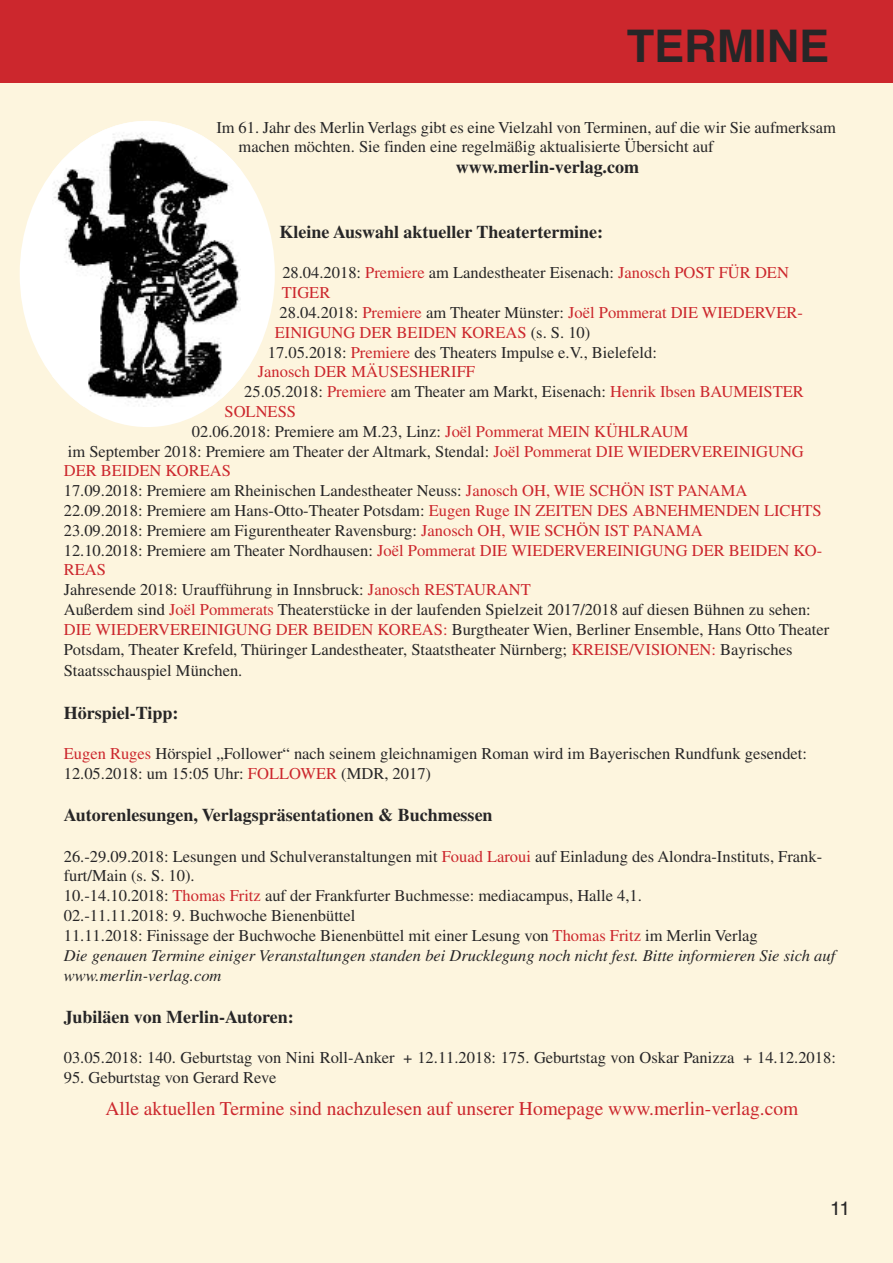
<style>
.page{position:relative;width:893px;height:1263px;background:#fff}
.page>*{position:absolute;margin:0;border:0;box-sizing:border-box;transform-origin:0 0}
.t1{font:700 45px "Helvetica";color:#272627}
.t2{font:19.5px "Times";color:#cc272d}
.t3{font:19.5px "Helvetica";color:#272627}
.t4{font:700 18px "Times";color:#272627}
.t5{font:16.5px/19.8px "Times";color:#272627}
.t6{font:16.5px "Times";color:#cc272d}
.s1{color:#cc272d}
.s2{color:#272627}
.s3{font-style:italic}
</style>
<div class="page">
<div style="left:0;top:80px;width:893px;height:1183px;background:#fdf5de"></div>
<div style="left:0;top:0;width:893px;height:82px;background:#cc272d"></div>
<div style="left:20px;top:121px;width:255px;height:306px;background:#fff;border-radius:50%"></div>
<img style="left:52px;top:121px;width:188px;height:285px">
<h1 class="t1" style="left:627px;top:27px;width:204px">tERMINE</h1>
<p class="t5" style="left:239px;top:117px;width:599px;text-indent:-22px">Im 61. Jahr des Merlin Verlags gibt es eine Vielzahl von Terminen, auf die wir Sie aufmerksam machen möchten. Sie finden eine regelmäßig aktualisierte Übersicht auf</p>
<p class="t4" style="left:456px;top:156px;width:185px">www.merlin-verlag.com</p>
<p class="t4" style="left:280px;top:221px;width:325px">Kleine Auswahl aktueller Theatertermine:</p>
<p class="t5" style="left:282px;top:263px;width:508px">28.04.2018: <span class="s1">Premiere</span> am Landestheater Eisenach: <span class="s1">Janosch POST FÜR DEN</span></p>
<p class="t6" style="left:282px;top:283px;width:50px">TIGER</p>
<p class="t6" style="left:279px;top:303px;width:525px"><span class="s2">28.04.2018:</span> Premiere <span class="s2">am Theater Münster:</span> Joël Pommerat DIE WIEDERVER-</p>
<p class="t6" style="left:275px;top:322px;width:317px">EINIGUNG DER BEIDEN KOREAS <span class="s2">(s. S. 10)</span></p>
<p class="t5" style="left:268px;top:342px;width:391px">17.05.2018: <span class="s1">Premiere</span> des Theaters Impulse e.V., Bielefeld:</p>
<p class="t6" style="left:258px;top:362px;width:219px">Janosch DER MÄUSESHERIFF</p>
<p class="t5" style="left:244px;top:382px;width:561px">25.05.2018: <span class="s1">Premiere</span> am Theater am Markt, Eisenach: <span class="s1">Henrik Ibsen BAUMEISTER</span></p>
<p class="t6" style="left:225px;top:402px;width:73px">SOLNESS</p>
<p class="t5" style="left:192px;top:421px;width:498px">02.06.2018: Premiere am M.23, Linz: <span class="s1">Joël Pommerat MEIN KÜHLRAUM</span></p>
<p class="t5" style="left:68px;top:441px;width:737px">im September 2018: Premiere am Theater der Altmark, Stendal: <span class="s1">Joël Pommerat DIE WIEDERVEREINIGUNG</span></p>
<p class="t6" style="left:64px;top:461px;width:169px">DER BEIDEN KOREAS</p>
<p class="t5" style="left:64px;top:481px;width:685px">17.09.2018: Premiere am Rheinischen Landestheater Neuss: <span class="s1">Janosch OH, WIE SCHÖN IST PANAMA</span></p>
<p class="t5" style="left:64px;top:500px;width:759px">22.09.2018: Premiere am Hans-Otto-Theater Potsdam: <span class="s1">Eugen Ruge IN ZEITEN DES ABNEHMENDEN LICHTS</span></p>
<p class="t5" style="left:64px;top:520px;width:640px">23.09.2018: Premiere am Figurentheater Ravensburg: <span class="s1">Janosch OH, WIE SCHÖN IST PANAMA</span></p>
<p class="t6" style="left:64px;top:540px;width:760px"><span class="s2">12.10.2018: Premiere am Theater Nordhausen:</span> Joël Pommerat DIE WIEDERVEREINIGUNG DER BEIDEN KO-</p>
<p class="t6" style="left:64px;top:560px;width:44px">REAS</p>
<p class="t5" style="left:64px;top:580px;width:469px">Jahresende 2018: Uraufführung in Innsbruck: <span class="s1">Janosch RESTAURANT</span></p>
<p class="t5" style="left:64px;top:599px;width:748px">Außerdem sind <span class="s1">Joël Pommerats</span> Theaterstücke in der laufenden Spielzeit 2017/2018 auf diesen Bühnen zu sehen:</p>
<p class="t5" style="left:64px;top:619px;width:767px"><span class="s1">DIE WIEDERVEREINIGUNG DER BEIDEN KOREAS:</span> Burgtheater Wien, Berliner Ensemble, Hans Otto Theater</p>
<p class="t5" style="left:64px;top:639px;width:730px">Potsdam, Theater Krefeld, Thüringer Landestheater, Staatstheater Nürnberg; <span class="s1">KREISE/VISIONEN:</span> Bayrisches</p>
<p class="t5" style="left:64px;top:660px;width:180px">Staatsschauspiel München.</p>
<p class="t4" style="left:64px;top:702px;width:116px">Hörspiel-Tipp:</p>
<p class="t5" style="left:64px;top:743px;width:745px"><span class="s1">Eugen Ruges</span> Hörspiel „Follower“ nach seinem gleichnamigen Roman wird im Bayerischen Rundfunk gesendet:<br>12.05.2018: um 15:05 Uhr: <span class="s1">FOLLOWER</span> (MDR, 2017)</p>
<p class="t4" style="left:64px;top:804px;width:430px">Autorenlesungen, Verlagspräsentationen &amp; Buchmessen</p>
<p class="t5" style="left:64px;top:846px;width:773px">26.-29.09.2018: Lesungen und Schulveranstaltungen mit <span class="s1">Fouad Laroui</span> auf Einladung des Alondra-Instituts, Frank&shy;furt/Main (s. S. 10).<br>10.-14.10.2018: <span class="s1">Thomas Fritz</span> auf der Frankfurter Buchmesse: mediacampus, Halle 4,1.<br>02.-11.11.2018: 9. Buchwoche Bienenbüttel<br>11.11.2018: Finissage der Buchwoche Bienenbüttel mit einer Lesung von <span class="s1">Thomas Fritz</span> im Merlin Verlag<br><span class="s3">Die genauen Termine einiger Veranstaltungen standen bei Drucklegung noch nicht fest. Bitte informieren Sie sich auf www.merlin-verlag.com</span></p>
<p class="t4" style="left:64px;top:1006px;width:232px">Jubiläen von Merlin-Autoren:</p>
<p class="t5" style="left:64px;top:1048px;width:774px">03.05.2018: 140. Geburtstag von Nini Roll-Anker + 12.11.2018: 175. Geburtstag von Oskar Panizza + 14.12.2018:</p>
<p class="t5" style="left:64px;top:1067px;width:214px">95. Geburtstag von Gerard Reve</p>
<p class="t2" style="left:106px;top:1097px;width:694px">Alle aktuellen Termine sind nachzulesen auf unserer Homepage www.merlin-verlag.com</p>
<p class="t3" style="left:830px;top:1200px;width:22px">11</p>
</div>
